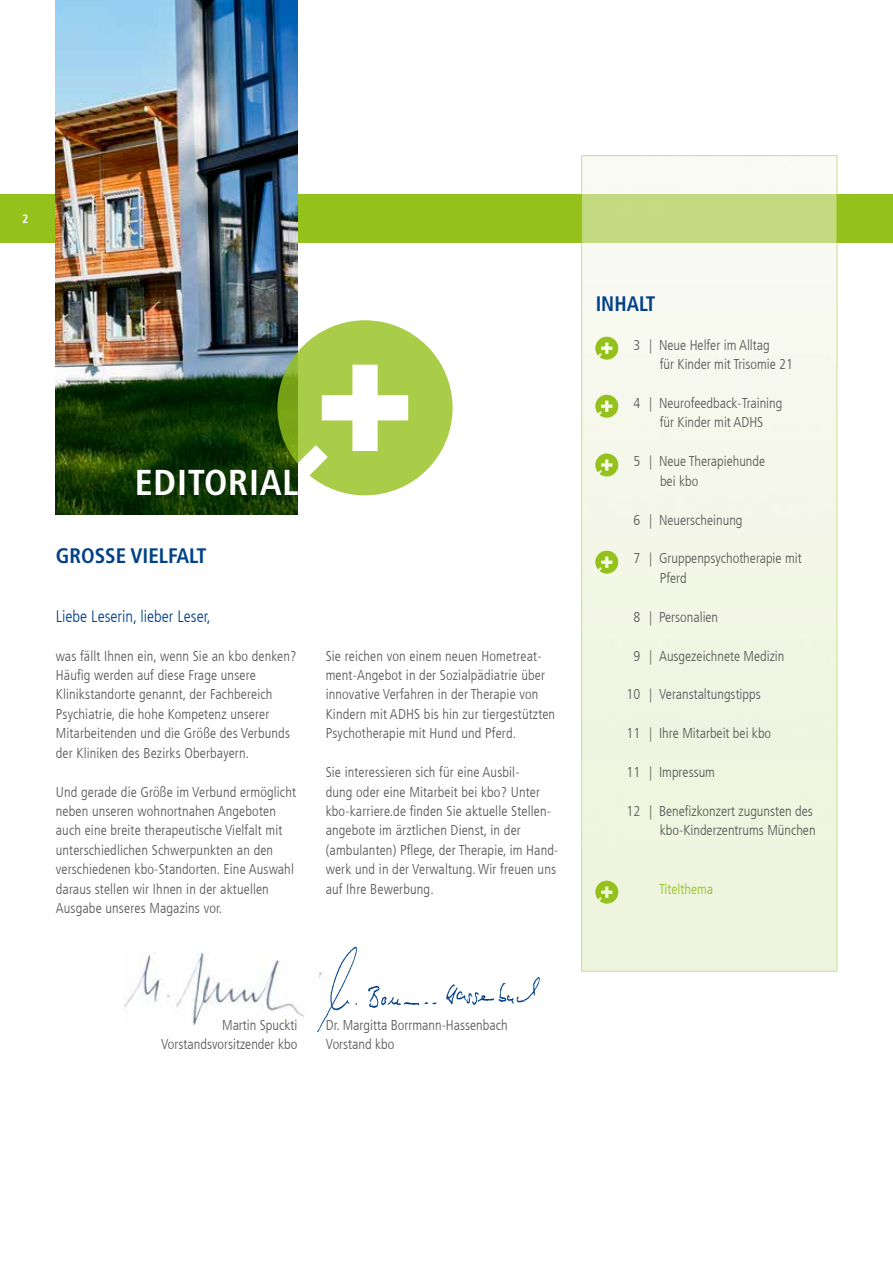
<style>
.page{position:relative;width:893px;height:1263px;background:#fff}
.page>*{position:absolute;margin:0;border:0;box-sizing:border-box;transform-origin:0 0}
.t1{font:700 condensed 36px "Frutiger LT Com";letter-spacing:.02em;color:#fff}
.t2{font:700 condensed 21px "Frutiger LT Com";color:#004189}
.t3{font:700 condensed 21px "Frutiger LT Com";color:#004189;scale:.96 1}
.t4{font:300 condensed 16.5px "Frutiger LT Com";color:#004189}
.t5{font:300 condensed 14.25px/19.4px "Frutiger LT Com";letter-spacing:.01em;color:#565656}
.t6{font:300 condensed 14.25px "Frutiger LT Com";color:#94c11c}
.t7{font:700 condensed 12px "Frutiger LT Com";color:#fff}
</style>
<div class="page">
<div style="left:0;top:194px;width:893px;height:49px;background:#94c11c"></div>
<img style="left:124px;top:953px;width:178px;height:72px">
<img style="left:302px;top:946px;width:238px;height:85px">
<img style="left:583px;top:157px;width:252px;height:812px">
<svg style="left:595px;top:881px;width:23px;height:23px"></svg>
<svg style="left:595px;top:337px;width:23px;height:23px"></svg>
<svg style="left:595px;top:395px;width:23px;height:23px"></svg>
<svg style="left:595px;top:453px;width:23px;height:23px"></svg>
<svg style="left:595px;top:551px;width:23px;height:23px"></svg>
<img style="left:56px;top:0;width:242px;height:514px">
<svg style="left:277px;top:320px;width:176px;height:175px"></svg>
<p class="t7" style="left:22px;top:212px;width:8px">2</p>
<h1 class="t1" style="left:135px;top:461px;width:165px">EDITORIAL</h1>
<h2 class="t2" style="left:56px;top:544px;width:152px">GROSSE VIELFALT</h2>
<p class="t4" style="left:56px;top:606px;width:156px">Liebe Leserin, lieber Leser,</p>
<p class="t5" style="left:56px;top:646px;width:242px">was fällt Ihnen ein, wenn Sie an kbo denken?<br>Häufig werden auf diese Frage unsere Klinikstandorte genannt, der Fachbereich Psychiatrie, die hohe Kompetenz unserer Mitarbeitenden und die Größe des Verbunds der Kliniken des Bezirks Oberbayern.</p>
<p class="t5" style="left:56px;top:782px;width:242px">Und gerade die Größe im Verbund ermöglicht neben unseren wohnortnahen Angeboten auch eine breite therapeutische Vielfalt mit unterschiedlichen Schwerpunkten an den verschiedenen kbo-Standorten. Eine Auswahl daraus stellen wir Ihnen in der aktuellen Ausgabe unseres Magazins vor.</p>
<p class="t5" style="left:326px;top:646px;width:231px">Sie reichen von einem neuen Hometreat&shy;ment-Angebot in der Sozialpädiatrie über innovative Verfahren in der Therapie von Kindern mit ADHS bis hin zur tiergestützten Psychotherapie mit Hund und Pferd.</p>
<p class="t5" style="left:326px;top:763px;width:234px">Sie interessieren sich für eine Ausbil-<br>dung oder eine Mitarbeit bei kbo? Unter kbo-karriere.de finden Sie aktuelle Stellen&shy;angebote im ärztlichen Dienst, in der (ambulanten) Pflege, der Therapie, im Hand&shy;werk und in der Verwaltung. Wir freuen uns auf Ihre Bewerbung.</p>
<h2 class="t3" style="left:596px;top:291px;width:64px">INHALT</h2>
<p class="t5" style="left:660px;top:335px;width:134px;text-indent:-26px">3 | Neue Helfer im Alltag<br>für Kinder mit Trisomie 21</p>
<p class="t5" style="left:633px;top:394px;width:150px;text-align:center">4 | Neurofeedback-Training für Kinder mit ADHS</p>
<p class="t5" style="left:660px;top:452px;width:107px;text-indent:-27px">5 | Neue Therapiehunde bei kbo</p>
<p class="t5" style="left:633px;top:510px;width:111px">6 | Neuerscheinung</p>
<p class="t5" style="left:660px;top:549px;width:143px;text-indent:-26px">7 | Gruppenpsychotherapie mit<br>Pferd</p>
<p class="t5" style="left:633px;top:607px;width:86px">8 | Personalien</p>
<p class="t5" style="left:633px;top:646px;width:152px">9 | Ausgezeichnete Medizin</p>
<p class="t5" style="left:627px;top:685px;width:136px">10 | Veranstaltungstipps</p>
<p class="t5" style="left:627px;top:724px;width:146px">11 | Ihre Mitarbeit bei kbo</p>
<p class="t5" style="left:627px;top:763px;width:90px">11 | Impressum</p>
<p class="t5" style="left:627px;top:802px;width:190px;text-align:right">12 | Benefizkonzert zugunsten des kbo-Kinderzentrums München</p>
<p class="t6" style="left:659px;top:881px;width:56px">Titelthema</p>
<p class="t5" style="left:222px;top:1015px;width:77px">Martin Spuckti</p>
<p class="t5" style="left:326px;top:1015px;width:183px">Dr. Margitta Borrmann-Hassenbach</p>
<p class="t5" style="left:161px;top:1035px;width:138px">Vorstandsvorsitzender kbo</p>
<p class="t5" style="left:326px;top:1035px;width:70px">Vorstand kbo</p>
</div>
